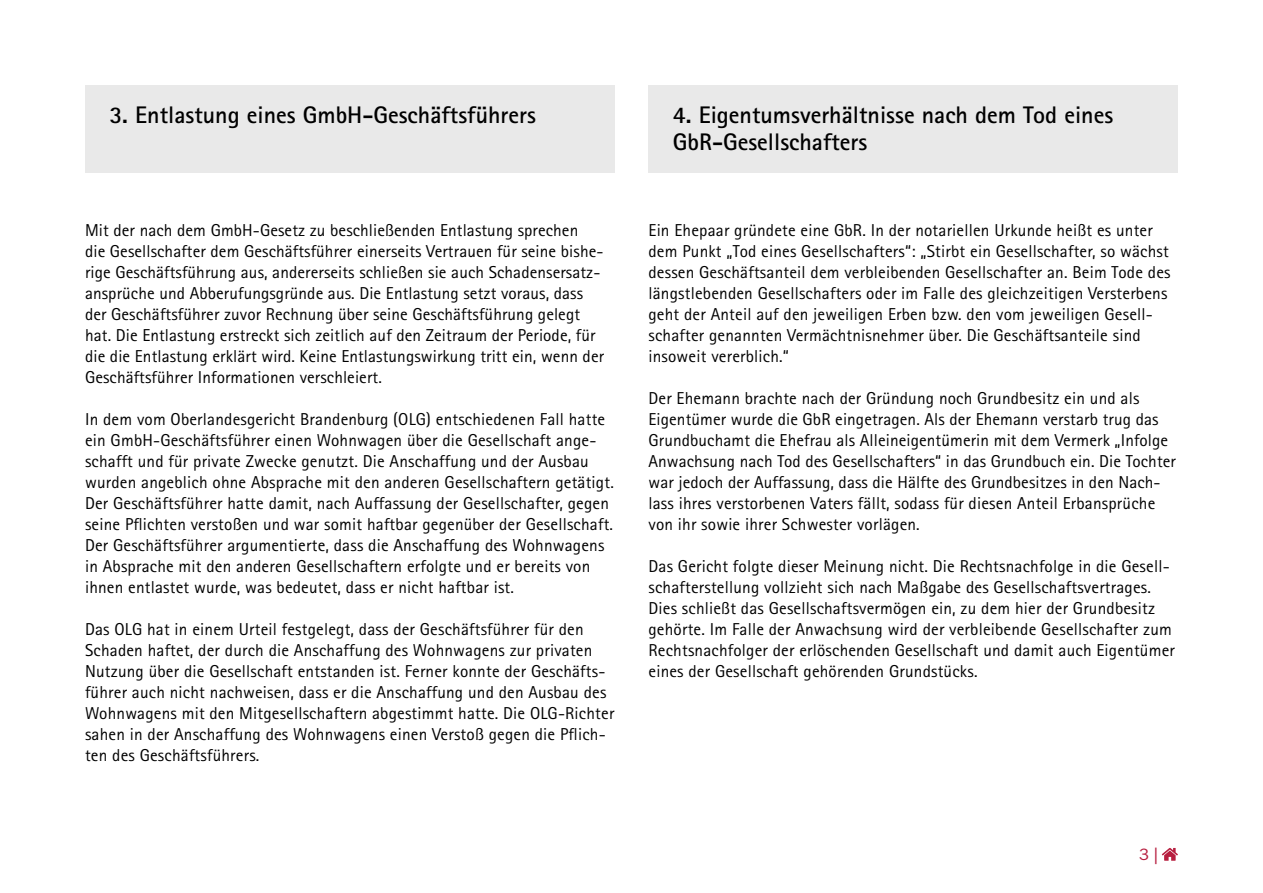
<style>
.page{position:relative;width:1263px;height:893px;background:#fff}
.page>*{position:absolute;margin:0;border:0;box-sizing:border-box;transform-origin:0 0}
.t1{font:700 24px/27px "Rotis Sans Serif Std";color:#000}
.t2{font:17.25px/21px "Rotis Sans Serif Std";letter-spacing:.01em;color:#000}
.t3{font:16.5px "ITC Franklin Gothic Std";color:#b71e3f}
.s1{font-family:"News Gothic Std"}
</style>
<div class="page">
<svg style="left:1162px;top:848px;width:16px;height:13px"></svg>
<div style="left:85px;top:85px;width:529px;height:88px;background:#e9e9e9"></div>
<div style="left:648px;top:85px;width:530px;height:88px;background:#e9e9e9"></div>
<h1 class="t1" style="left:109px;top:101px;width:428px">3. Entlastung eines GmbH-Geschäftsführers</h1>
<p class="t2" style="left:85px;top:219px;width:521px">Mit der nach dem GmbH-Gesetz zu beschließenden Entlastung sprechen<br>die Gesellschafter dem Geschäftsführer einerseits Vertrauen für seine bishe&shy;rige Geschäftsführung aus, andererseits schließen sie auch Schadensersatz&shy;ansprüche und Abberufungsgründe aus. Die Entlastung setzt voraus, dass der Geschäftsführer zuvor Rechnung über seine Geschäftsführung gelegt hat. Die Entlastung erstreckt sich zeitlich auf den Zeitraum der Periode, für die die Entlastung erklärt wird. Keine Entlastungswirkung tritt ein, wenn der Geschäftsführer Informationen verschleiert.</p>
<p class="t2" style="left:85px;top:408px;width:530px">In dem vom Oberlandesgericht Brandenburg (OLG) entschiedenen Fall hatte ein GmbH-Geschäftsführer einen Wohnwagen über die Gesellschaft ange&shy;schafft und für private Zwecke genutzt. Die Anschaffung und der Ausbau wurden angeblich ohne Absprache mit den anderen Gesellschaftern getätigt.<br>Der Geschäftsführer hatte damit, nach Auffassung der Gesellschafter, gegen seine Pflichten verstoßen und war somit haftbar gegenüber der Gesellschaft.<br>Der Geschäftsführer argumentierte, dass die Anschaffung des Wohnwagens in Absprache mit den anderen Gesellschaftern erfolgte und er bereits von ihnen entlastet wurde, was bedeutet, dass er nicht haftbar ist.</p>
<p class="t2" style="left:85px;top:618px;width:531px">Das OLG hat in einem Urteil festgelegt, dass der Geschäftsführer für den Schaden haftet, der durch die Anschaffung des Wohnwagens zur privaten Nutzung über die Gesellschaft entstanden ist. Ferner konnte der Geschäfts&shy;führer auch nicht nachweisen, dass er die Anschaffung und den Ausbau des Wohnwagens mit den Mitgesellschaftern abgestimmt hatte. Die OLG-Richter sahen in der Anschaffung des Wohnwagens einen Verstoß gegen die Pflich&shy;ten des Geschäftsführers.</p>
<h1 class="t1" style="left:673px;top:101px;width:442px">4. Eigentumsverhältnisse nach dem Tod eines<br>GbR-Gesellschafters</h1>
<p class="t2" style="left:648px;top:219px;width:524px">Ein Ehepaar gründete eine GbR. In der notariellen Urkunde heißt es unter dem Punkt „Tod eines Gesellschafters“: „Stirbt ein Gesellschafter, so wächst dessen Geschäftsanteil dem verbleibenden Gesellschafter an. Beim Tode des längstlebenden Gesellschafters oder im Falle des gleichzeitigen Versterbens geht der Anteil auf den jeweiligen Erben bzw. den vom jeweiligen Gesell&shy;schafter genannten Vermächtnisnehmer über. Die Geschäftsanteile sind insoweit vererblich.“</p>
<p class="t2" style="left:648px;top:387px;width:529px">Der Ehemann brachte nach der Gründung noch Grundbesitz ein und als Eigentümer wurde die GbR eingetragen. Als der Ehemann verstarb trug das Grundbuchamt die Ehefrau als Alleineigentümerin mit dem Vermerk „Infolge Anwachsung nach Tod des Gesellschafters“ in das Grundbuch ein. Die Tochter war jedoch der Auffassung, dass die Hälfte des Grundbesitzes in den Nach&shy;lass ihres verstorbenen Vaters fällt, sodass für diesen Anteil Erbansprüche von ihr sowie ihrer Schwester vorlägen.</p>
<p class="t2" style="left:648px;top:555px;width:528px">Das Gericht folgte dieser Meinung nicht. Die Rechtsnachfolge in die Gesell&shy;schafterstellung vollzieht sich nach Maßgabe des Gesellschaftsvertrages.<br>Dies schließt das Gesellschaftsvermögen ein, zu dem hier der Grundbesitz gehörte. Im Falle der Anwachsung wird der verbleibende Gesellschafter zum Rechtsnachfolger der erlöschenden Gesellschaft und damit auch Eigentümer eines der Gesellschaft gehörenden Grundstücks.</p>
<p class="t3" style="left:1139px;top:845px;width:20px">3 <span class="s1">|</span></p>
</div>
